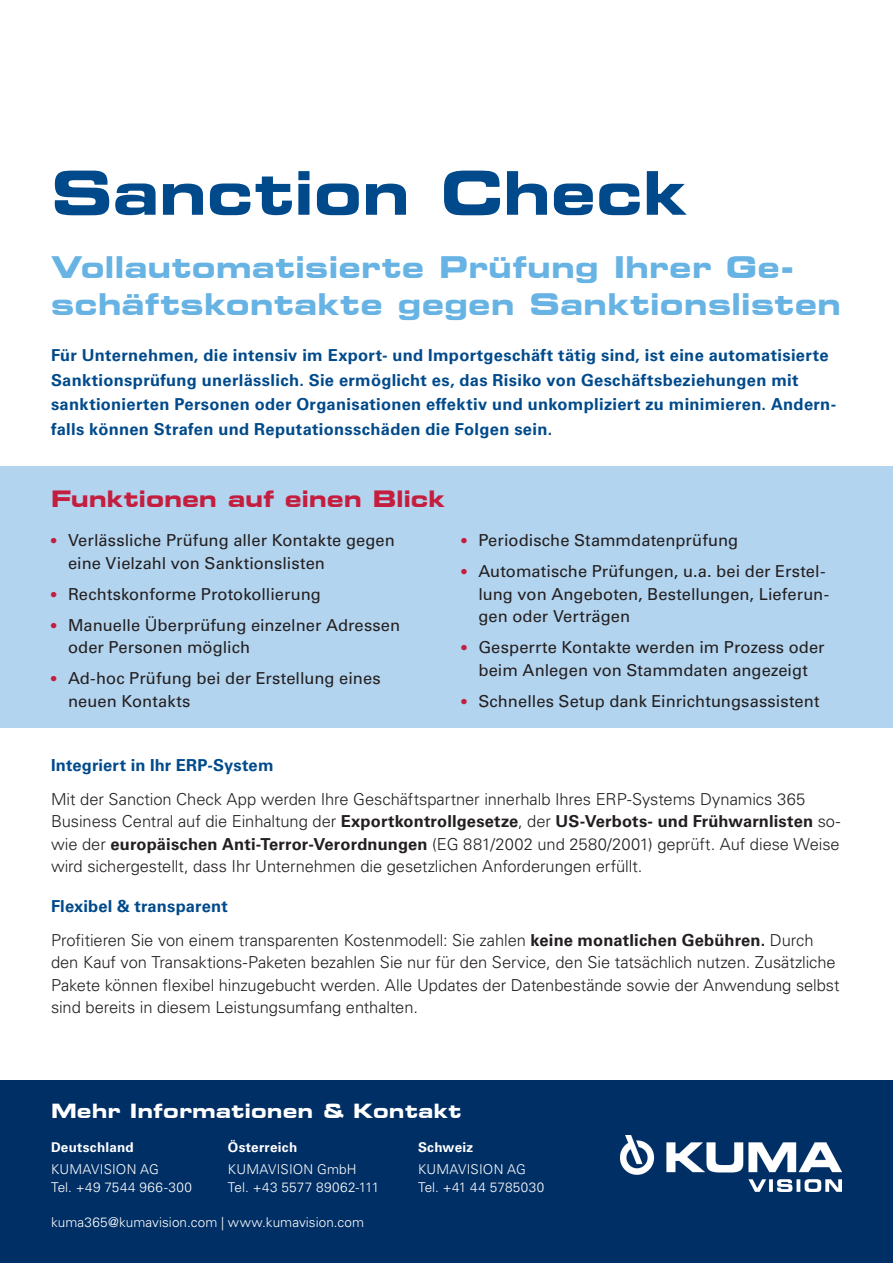
<style>
.page{position:relative;width:893px;height:1263px;background:#fff}
.page>*{position:absolute;margin:0;border:0;box-sizing:border-box;transform-origin:0 0}
.SHL_Square_Headline{font:700 expanded 60px "Square 721 BT";letter-spacing:-.005em;color:#004a8b}
.SHL_Square_Sub-Headl{font:700 expanded 29.7px/37.5px "Square 721 BT";letter-spacing:.005em;color:#67b3e3}
.Fließtext_HL_BP{font:700 expanded 22.5px "Square 721 BT";letter-spacing:-.005em;color:#c41e3f}
.SHL_Square{font:700 expanded 19.5px "Square 721 BT";letter-spacing:.005em;color:#fff}
.Fließtext{font:300 16.5px/22.5px "Univers LT Pro 45";letter-spacing:-.005em;color:#231f20}
.t1{font:16.5px/22.5px "Univers LT Pro 55 Roman";letter-spacing:.005em;color:#231f20}
.Einleitung_Univers_6{font:700 16.5px/24.6px "Univers LT Pro 65";letter-spacing:.02em;color:#004a8b}
.Fließtext_HL_blau{font:700 16.5px "Univers LT Pro 65";letter-spacing:.01em;color:#004a8b}
.Adresszeile{font:300 13.5px "Univers LT Pro 45";letter-spacing:.01em;color:#fff}
.Adresszeile_Fett{font:700 13.5px "Univers LT Pro 65";letter-spacing:.02em;color:#fff}
.Adresszeile-2{font:300 13.5px "Univers LT Pro 45";letter-spacing:.04em;color:#fff}
.s1{font-size:15px;color:#c41e3f}
.s2{font-family:"Univers LT Pro 65";font-weight:700}
</style>
<div class="page">
<div style="left:0;top:1080px;width:893px;height:183px;background:#002f65"></div>
<div style="left:0;top:467px;width:893px;height:261px;background:#b3d4ef"></div>
<img style="left:621px;top:1135px;width:221px;height:56px">
<p class="SHL_Square_Headline" style="left:51px;top:157px;width:637px">Sanction Check</p>
<p class="SHL_Square_Sub-Headl" style="left:51px;top:248px;width:792px">Vollautomatisierte Prüfung Ihrer Ge&shy;schäftskontakte gegen Sanktionslisten</p>
<p class="Einleitung_Univers_6" style="left:51px;top:342px;width:787px">Für Unternehmen, die intensiv im Export- und Importgeschäft tätig sind, ist eine automatisierte Sanktionsprüfung unerlässlich. Sie ermöglicht es, das Risiko von Geschäftsbeziehungen mit sanktionierten Personen oder Organisationen effektiv und unkompliziert zu minimieren. Andern&shy;falls können Strafen und Reputationsschäden die Folgen sein.</p>
<p class="Fließtext_HL_BP" style="left:51px;top:485px;width:395px">Funktionen auf einen Blick</p>
<p class="t1" style="left:68px;top:528px;width:328px;text-indent:-17px"><span class="s1">•</span> Verlässliche Prüfung aller Kontakte gegen eine Vielzahl von Sanktionslisten</p>
<p class="t1" style="left:51px;top:582px;width:271px"><span class="s1">•</span> Rechtskonforme Protokollierung</p>
<p class="t1" style="left:68px;top:613px;width:334px;text-indent:-17px"><span class="s1">•</span> Manuelle Überprüfung einzelner Adressen oder Personen möglich</p>
<p class="t1" style="left:68px;top:666px;width:314px;text-indent:-17px"><span class="s1">•</span> Ad-hoc Prüfung bei der Erstellung eines neuen Kontakts</p>
<p class="t1" style="left:461px;top:528px;width:278px"><span class="s1">•</span> Periodische Stammdatenprüfung</p>
<p class="t1" style="left:478px;top:559px;width:352px;text-indent:-17px"><span class="s1">•</span> Automatische Prüfungen, u.a. bei der Erstel&shy;lung von Angeboten, Bestellungen, Lieferun&shy;gen oder Verträgen</p>
<p class="t1" style="left:461px;top:635px;width:365px;text-align:center"><span class="s1">•</span> Gesperrte Kontakte werden im Prozess oder beim Anlegen von Stammdaten angezeigt</p>
<p class="t1" style="left:461px;top:689px;width:360px"><span class="s1">•</span> Schnelles Setup dank Einrichtungsassistent</p>
<p class="Fließtext_HL_blau" style="left:51px;top:754px;width:224px">Integriert in Ihr ERP-System</p>
<p class="Fließtext" style="left:51px;top:787px;width:791px">Mit der Sanction Check App werden Ihre Geschäftspartner innerhalb Ihres ERP-Systems Dynamics 365<br>Business Central auf die Einhaltung der <span class="s2">Exportkontrollgesetze</span>, der <span class="s2">US-Verbots- und Frühwarnlisten</span> so&shy;wie der <span class="s2">europäischen Anti-Terror-Verordnungen</span> (EG 881/2002 und 2580/2001) geprüft. Auf diese Weise wird sichergestellt, dass Ihr Unternehmen die gesetzlichen Anforderungen erfüllt.</p>
<p class="Fließtext_HL_blau" style="left:51px;top:894px;width:178px">Flexibel &amp; transparent</p>
<p class="Fließtext" style="left:51px;top:928px;width:790px">Profitieren Sie von einem transparenten Kostenmodell: Sie zahlen <span class="s2">keine monatlichen Gebühren.</span> Durch den Kauf von Transaktions-Paketen bezahlen Sie nur für den Service, den Sie tatsächlich nutzen. Zusätzliche Pakete können flexibel hinzugebucht werden. Alle Updates der Datenbestände sowie der Anwendung selbst sind bereits in diesem Leistungsumfang enthalten.</p>
<p class="SHL_Square" style="left:51px;top:1099px;width:412px">Mehr Informationen &amp; Kontakt</p>
<p class="Adresszeile_Fett" style="left:418px;top:1138px;width:57px">Schweiz</p>
<p class="Adresszeile" style="left:418px;top:1161px;width:109px">KUMAVISION AG</p>
<p class="Adresszeile" style="left:418px;top:1179px;width:128px">Tel. +41 44 5785030</p>
<p class="Adresszeile_Fett" style="left:228px;top:1138px;width:71px">Österreich</p>
<p class="Adresszeile" style="left:228px;top:1161px;width:130px">KUMAVISION GmbH</p>
<p class="Adresszeile" style="left:228px;top:1179px;width:153px">Tel. +43 5577 89062-111</p>
<p class="Adresszeile_Fett" style="left:51px;top:1138px;width:84px">Deutschland</p>
<p class="Adresszeile" style="left:51px;top:1161px;width:109px">KUMAVISION AG</p>
<p class="Adresszeile-2" style="left:51px;top:1179px;width:142px">Tel. +49 7544 966-300</p>
<p class="Adresszeile" style="left:51px;top:1213px;width:315px">kuma365@kumavision.com | www.kumavision.com</p>
</div>
